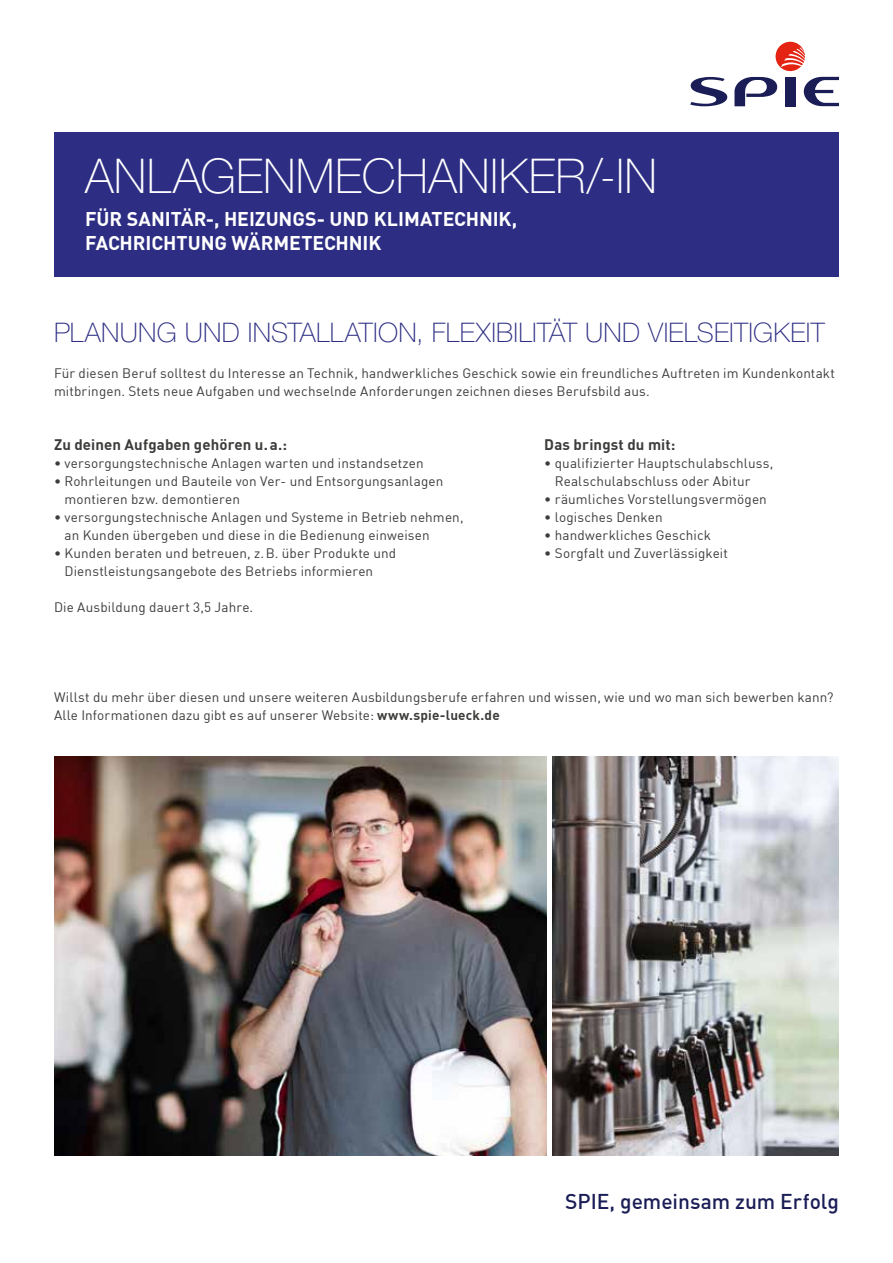
<style>
.page{position:relative;width:893px;height:1263px;background:#fff}
.page>*{position:absolute;margin:0;border:0;box-sizing:border-box;transform-origin:0 0}
.t1{font:100 48px "Helvetica Neue LT Std";letter-spacing:.01em;color:#fff}
.t2{font:100 27px "Helvetica Neue LT Std";letter-spacing:.01em;color:#2d2e83}
.t3{font:500 21px "DIN";letter-spacing:-.005em;color:#1a1d56}
.t4{font:700 19.5px/24px "DIN";letter-spacing:-.005em;color:#fff}
.t5{font:700 15px "DIN";letter-spacing:.01em;color:#3c3c3b}
.t6{font:13.5px/18px "DIN";letter-spacing:.01em;color:#3c3c3b}
.s1{font-weight:700}
</style>
<div class="page">
<svg style="left:734px;top:77px;width:43px;height:29px"></svg>
<div style="left:785px;top:77px;width:10px;height:29px;background:#1a1d56"></div>
<svg style="left:804px;top:77px;width:35px;height:29px"></svg>
<svg style="left:690px;top:77px;width:37px;height:29px"></svg>
<svg style="left:776px;top:42px;width:29px;height:29px"></svg>
<img style="left:553px;top:756px;width:286px;height:399px">
<img style="left:54px;top:756px;width:492px;height:399px">
<div style="left:54px;top:132px;width:785px;height:144px;background:#2d2e83"></div>
<h1 class="t1" style="left:85px;top:148px;width:574px">ANLAGENMECHANIKER/-IN</h1>
<h3 class="t4" style="left:85px;top:206px;width:434px">FÜR SANITÄR-, HEIZUNGS- UND KLIMATECHNIK,<br>FACHRICHTUNG WÄRMETECHNIK</h3>
<h2 class="t2" style="left:54px;top:317px;width:772px">PLANUNG UND INSTALLATION, FLEXIBILITÄT UND VIELSEITIGKEIT</h2>
<p class="t6" style="left:54px;top:364px;width:782px">Für diesen Beruf solltest du Interesse an Technik, handwerkliches Geschick sowie ein freundliches Auftreten im Kundenkontakt mitbringen. Stets neue Aufgaben und wechselnde Anforderungen zeichnen dieses Berufsbild aus.</p>
<p class="t5" style="left:54px;top:435px;width:235px">Zu deinen Aufgaben gehören u.a.:</p>
<p class="t6" style="left:54px;top:454px;width:371px">• versorgungstechnische Anlagen warten und instandsetzen</p>
<p class="t6" style="left:65px;top:472px;width:380px;text-indent:-11px">• Rohrleitungen und Bauteile von Ver- und Entsorgungsanlagen montieren bzw. demontieren</p>
<p class="t6" style="left:65px;top:508px;width:401px;text-indent:-11px">• versorgungstechnische Anlagen und Systeme in Betrieb nehmen, an Kunden übergeben und diese in die Bedienung einweisen</p>
<p class="t6" style="left:65px;top:544px;width:333px;text-indent:-11px">• Kunden beraten und betreuen, z.B. über Produkte und<br>Dienstleistungsangebote des Betriebs informieren</p>
<p class="t6" style="left:54px;top:598px;width:201px">Die Ausbildung dauert 3,5 Jahre.</p>
<p class="t5" style="left:544px;top:435px;width:133px">Das bringst du mit:</p>
<p class="t6" style="left:555px;top:454px;width:220px;text-indent:-11px">• qualifizierter Hauptschulabschluss,<br>Realschulabschluss oder Abitur</p>
<p class="t6" style="left:544px;top:490px;width:224px">• räumliches Vorstellungsvermögen</p>
<p class="t6" style="left:544px;top:508px;width:120px">• logisches Denken</p>
<p class="t6" style="left:544px;top:526px;width:168px">• handwerkliches Geschick</p>
<p class="t6" style="left:544px;top:544px;width:185px">• Sorgfalt und Zuverlässigkeit</p>
<p class="t6" style="left:54px;top:688px;width:781px">Willst du mehr über diesen und unsere weiteren Ausbildungsberufe erfahren und wissen, wie und wo man sich bewerben kann?<br>Alle Informationen dazu gibt es auf unserer Website: <span class="s1">www.spie-lueck.de</span></p>
<h3 class="t3" style="left:565px;top:1188px;width:275px">SPIE, gemeinsam zum Erfolg</h3>
</div>
